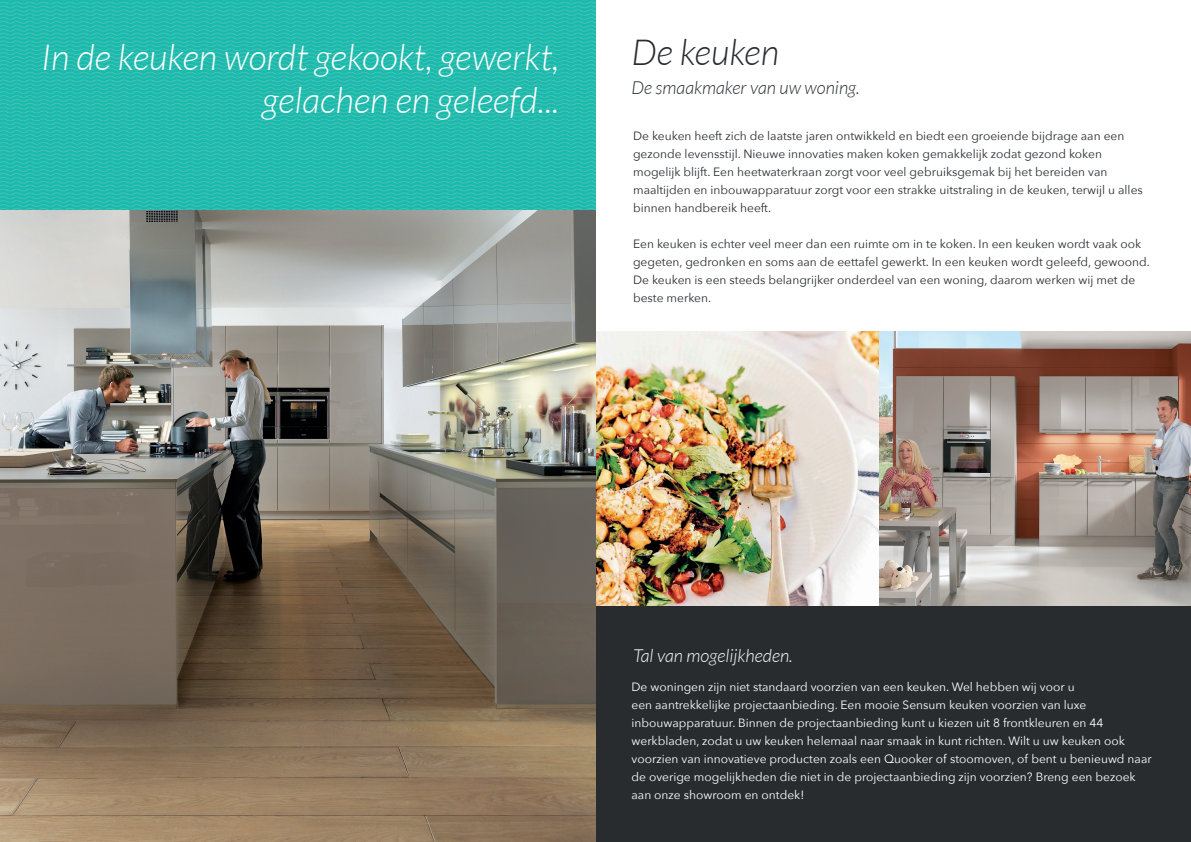
<style>
.page{position:relative;width:1191px;height:842px;background:#fff}
.page>*{position:absolute;margin:0;border:0;box-sizing:border-box;transform-origin:0 0}
.t1{font:italic 300 36px/43.2px "Lato";color:#fff;text-align:right}
.t2{font:italic 300 36px "Lato";color:#292c2f}
.t3{font:italic 300 18px "Lato";color:#292c2f}
.t4{font:italic 300 18px "Lato";color:#fff}
.t5{font:12px/18px "Avenir Next";color:#292c2f}
.t6{font:12px/18px "Avenir Next";color:#fff}
</style>
<div class="page">
<img style="left:878px;top:331px;width:313px;height:276px">
<img style="left:595px;top:331px;width:283px;height:276px">
<div style="left:595px;top:607px;width:596px;height:235px;background:#292c2f"></div>
<img style="left:0;top:210px;width:595px;height:632px">
<img style="left:0;top:0;width:595px;height:210px">
<h1 class="t1" style="left:41px;top:36px;width:520px">In de keuken wordt gekookt, gewerkt, gelachen en geleefd...</h1>
<h1 class="t2" style="left:631px;top:33px;width:149px">De keuken</h1>
<h2 class="t3" style="left:631px;top:78px;width:230px">De smaakmaker van uw woning.</h2>
<p class="t5" style="left:633px;top:127px;width:511px">De keuken heeft zich de laatste jaren ontwikkeld en biedt een groeiende bijdrage aan een gezonde levensstijl. Nieuwe innovaties maken koken gemakkelijk zodat gezond koken mogelijk blijft. Een heetwaterkraan zorgt voor veel gebruiksgemak bij het bereiden van maaltijden en inbouwapparatuur zorgt voor een strakke uitstraling in de keuken, terwijl u alles binnen handbereik heeft.</p>
<p class="t5" style="left:633px;top:235px;width:518px">Een keuken is echter veel meer dan een ruimte om in te koken. In een keuken wordt vaak ook gegeten, gedronken en soms aan de eettafel gewerkt. In een keuken wordt geleefd, gewoond.<br>De keuken is een steeds belangrijker onderdeel van een woning, daarom werken wij met de beste merken.</p>
<h2 class="t4" style="left:633px;top:646px;width:161px">Tal van mogelijkheden.</h2>
<p class="t6" style="left:631px;top:677px;width:522px">De woningen zijn niet standaard voorzien van een keuken. Wel hebben wij voor u<br>een aantrekkelijke projectaanbieding. Een mooie Sensum keuken voorzien van luxe inbouwapparatuur. Binnen de projectaanbieding kunt u kiezen uit 8 frontkleuren en 44 werkbladen, zodat u uw keuken helemaal naar smaak in kunt richten. Wilt u uw keuken ook voorzien van innovatieve producten zoals een Quooker of stoomoven, of bent u benieuwd naar de overige mogelijkheden die niet in de projectaanbieding zijn voorzien? Breng een bezoek aan onze showroom en ontdek!</p>
</div>
